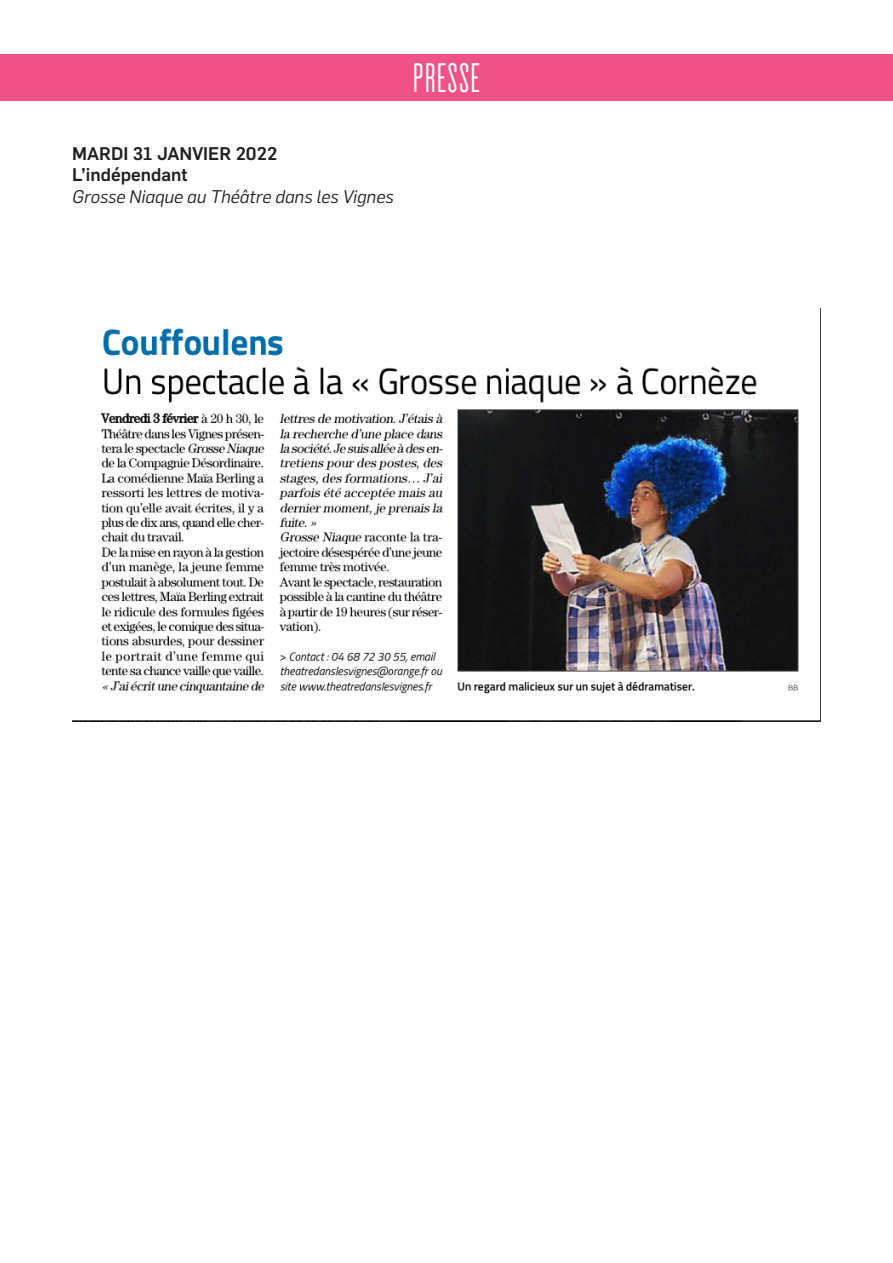
<style>
.page{position:relative;width:893px;height:1263px;background:#fff}
.page>*{position:absolute;margin:0;border:0;box-sizing:border-box;transform-origin:0 0}
.t1{font:500 36px "Cactus";letter-spacing:.02em;color:#fff}
.t2{font:italic 18px "Flama";color:#231f20}
.t3{font:500 18px "Flama";color:#231f20}
</style>
<div class="page">
<img style="left:72px;top:308px;width:749px;height:414px">
<div style="left:0;top:54px;width:893px;height:46px;background:#f05187"></div>
<p class="t1" style="left:413px;top:54px;width:69px">PRESSE</p>
<p class="t3" style="left:72px;top:140px;width:207px">MARDI 31 JANVIER 2022</p>
<p class="t3" style="left:72px;top:162px;width:117px">L’indépendant</p>
<p class="t2" style="left:72px;top:184px;width:323px">Grosse Niaque au Théâtre dans les Vignes</p>
</div>
